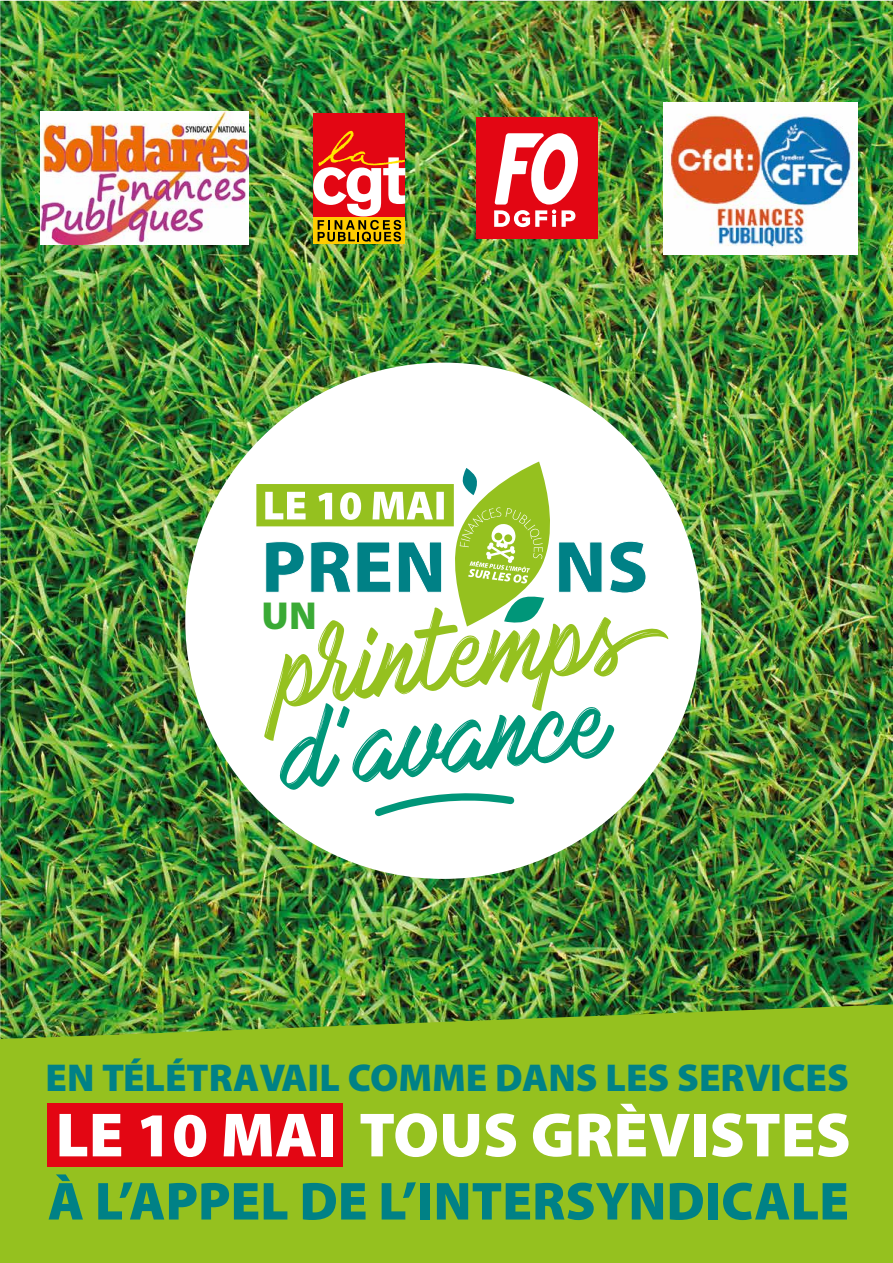
<style>
.page{position:relative;width:893px;height:1263px;background:#fff}
.page>*{position:absolute;margin:0;border:0;box-sizing:border-box;transform-origin:0 0}
.t1{font:900 74.7px "Myriad Pro";color:#008186}
.t2{font:900 62.85px "Myriad Pro";color:#fff}
.t3{font:900 54px "Myriad Pro";color:#008186}
.t4{font:900 39.15px "Myriad Pro";color:#3aaa35}
.t5{font:900 39px "Myriad Pro";color:#008186}
</style>
<div class="page">
<img style="left:0;top:1px;width:893px;height:1003px">
<div style="left:185px;top:363px;width:517px;height:516px;background:#fff;border-radius:50%"></div>
<svg style="left:264px;top:617px;width:404px;height:124px"></svg>
<svg style="left:280px;top:703px;width:334px;height:114px"></svg>
<svg style="left:256px;top:461px;width:300px;height:184px"></svg>
<img style="left:41px;top:112px;width:207px;height:133px">
<div style="left:313px;top:113px;width:92px;height:131px;background:#e30613"></div>
<div style="left:313px;top:217px;width:92px;height:27px;background:#fc0"></div>
<svg style="left:313px;top:131px;width:92px;height:111px"></svg>
<img style="left:663px;top:102px;width:194px;height:152px">
<svg style="left:0;top:1004px;width:893px;height:259px;background:#8fbb20"></svg>
<div style="left:48px;top:1104px;width:295px;height:63px;background:#e30613"></div>
<div style="left:476px;top:117px;width:122px;height:122px;background:#e30613"></div>
<svg style="left:494px;top:133px;width:84px;height:94px"></svg>
<h1 class="t1" style="left:261px;top:525px;width:187px">PREN</h1>
<h1 class="t1" style="left:554px;top:525px;width:96px">NS</h1>
<p class="t4" style="left:262px;top:594px;width:57px">UN</p>
<p class="t5" style="left:46px;top:1056px;width:805px">EN TÉLÉTRAVAIL COMME DANS LES SERVICES</p>
<h2 class="t2" style="left:56px;top:1099px;width:797px">LE 10 MAI TOUS GRÈVISTES</h2>
<h3 class="t3" style="left:48px;top:1171px;width:803px">À L’APPEL DE L’INTERSYNDICALE</h3>
</div>
